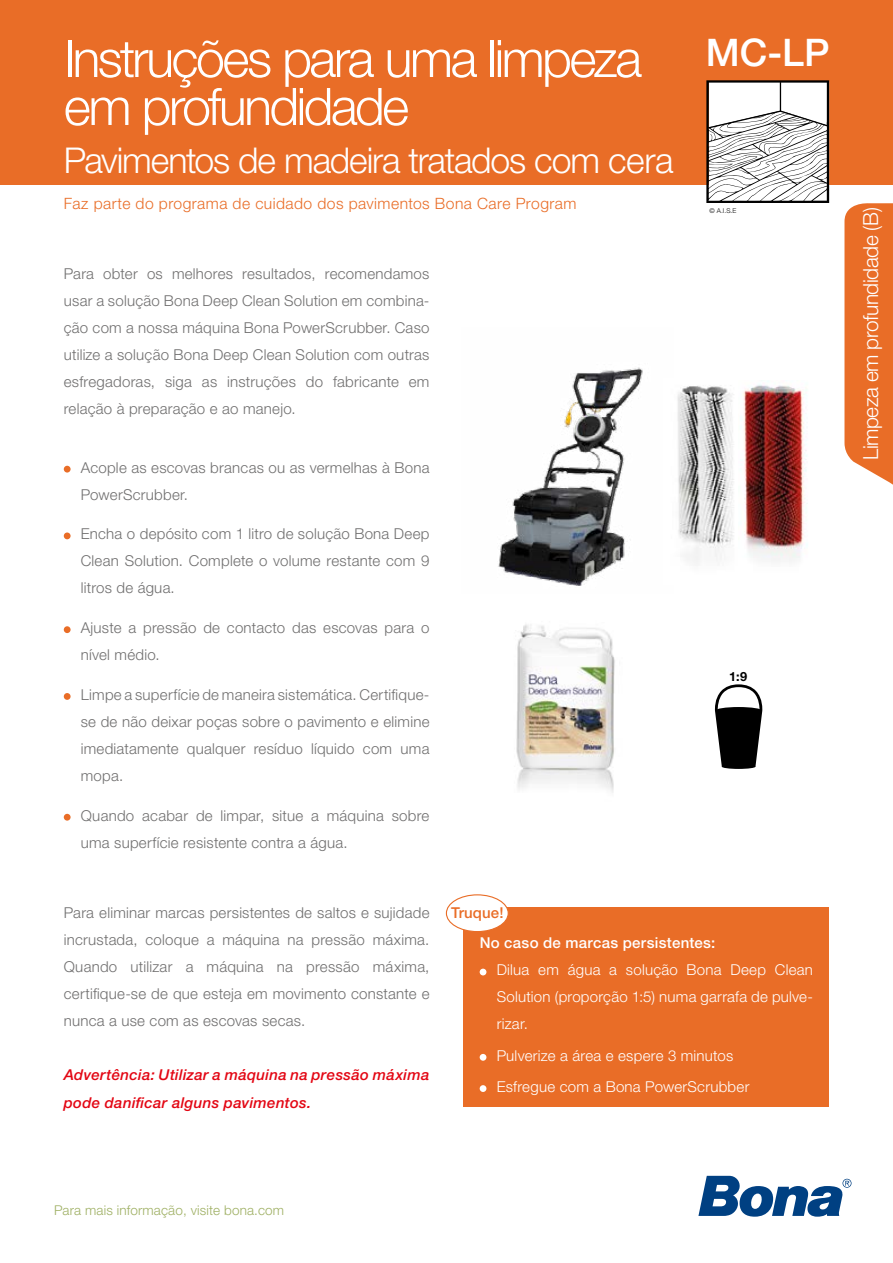
<style>
.page{position:relative;width:893px;height:1263px;background:#fff}
.page>*{position:absolute;margin:0;border:0;box-sizing:border-box;transform-origin:0 0}
.t1{font:300 51.75px/48px "Helvetica Neue";letter-spacing:-.05em;color:#fff}
.t2{font:500 38.1px "Helvetica Neue";color:#fff}
.t3{font:300 35.55px "Helvetica Neue";letter-spacing:-.03em;color:#fff}
.t4{font:300 20.85px "Helvetica Neue";letter-spacing:-.02em;color:#fff}
.t5{font:300 15.6px "Helvetica Neue";letter-spacing:.03em;color:#e96d27}
.t6{font:300 15px/27px "Helvetica Neue";letter-spacing:.015em;color:#706f6f;text-align:justify}
.t7{font:300 15px/27px "Helvetica Neue";letter-spacing:.015em;color:#fff;text-align:justify}
.t8{font:italic 500 15px/27px "Helvetica Neue";letter-spacing:.02em;color:#e30613}
.t9{font:500 15px "Helvetica Neue";letter-spacing:.02em;color:#fff}
.t10{font:500 15px "Helvetica Neue";letter-spacing:.01em;color:#e96d27}
.t11{font:300 13.5px "Helvetica Neue";letter-spacing:.01em;color:#9fb064}
.t12{font:700 12.75px "Helvetica Neue";color:#000}
.t13{font:300 6.6px "Helvetica Neue";color:#000}
</style>
<div class="page">
<img style="left:498px;top:367px;width:145px;height:219px">
<div style="left:64px;top:466px;width:7px;height:6px;background:#e96d27;border-radius:50%"></div>
<div style="left:64px;top:532px;width:7px;height:7px;background:#e96d27;border-radius:50%"></div>
<div style="left:64px;top:626px;width:7px;height:7px;background:#e96d27;border-radius:50%"></div>
<div style="left:64px;top:693px;width:7px;height:7px;background:#e96d27;border-radius:50%"></div>
<div style="left:64px;top:814px;width:7px;height:7px;background:#e96d27;border-radius:50%"></div>
<div style="left:463px;top:907px;width:366px;height:199px;background:#e96d27"></div>
<svg style="left:480px;top:969px;width:6px;height:6px"></svg>
<div style="left:480px;top:1054px;width:6px;height:7px;background:#fff;border-radius:50%"></div>
<div style="left:480px;top:1085px;width:6px;height:7px;background:#fff;border-radius:50%"></div>
<div style="left:0;top:0;width:893px;height:184px;background:#e96d27"></div>
<svg style="left:698px;top:1176px;width:153px;height:41px"></svg>
<svg style="left:706px;top:80px;width:123px;height:123px;background:#d4d2d2"></svg>
<div style="left:446px;top:895px;width:62px;height:36px;background:#fff;border-radius:50%"></div>
<div style="left:446px;top:894px;width:63px;height:38px;border:1px solid #e96d27;border-radius:50%"></div>
<img style="left:516px;top:624px;width:99px;height:169px">
<svg style="left:714px;top:684px;width:49px;height:83px"></svg>
<div style="left:715px;top:707px;width:47px;height:7px;background:#000;border-radius:50%"></div>
<div style="left:722px;top:764px;width:33px;height:5px;background:#000;border-radius:50%"></div>
<svg style="left:844px;top:203px;width:49px;height:282px;background:#ea7736"></svg>
<img style="left:743px;top:381px;width:65px;height:180px">
<img style="left:677px;top:386px;width:57px;height:178px">
<h1 class="t1" style="left:64px;top:33px;width:580px">Instruções para uma limpeza em profundidade</h1>
<h3 class="t3" style="left:64px;top:139px;width:611px">Pavimentos de madeira tratados com cera</h3>
<p class="t5" style="left:64px;top:193px;width:514px">Faz parte do programa de cuidado dos pavimentos Bona Care Program</p>
<p class="t6" style="left:64px;top:260px;width:367px">Para obter os melhores resultados, recomendamos usar a solução Bona Deep Clean Solution em combina&shy;ção com a nossa máquina Bona PowerScrubber. Caso utilize a solução Bona Deep Clean Solution com outras esfregadoras, siga as instruções do fabricante em relação à preparação e ao manejo.</p>
<p class="t6" style="left:81px;top:453px;width:350px">Acople as escovas brancas ou as vermelhas à Bona<br>PowerScrubber.</p>
<p class="t6" style="left:81px;top:520px;width:350px">Encha o depósito com 1 litro de solução Bona Deep Clean Solution. Complete o volume restante com 9 litros de água.</p>
<p class="t6" style="left:81px;top:614px;width:350px">Ajuste a pressão de contacto das escovas para o nível médio.</p>
<p class="t6" style="left:81px;top:681px;width:350px">Limpe a superfície de maneira sistemática. Certifique&shy;se de não deixar poças sobre o pavimento e elimine imediatamente qualquer resíduo líquido com uma mopa.</p>
<p class="t6" style="left:81px;top:801px;width:350px">Quando acabar de limpar, situe a máquina sobre uma superfície resistente contra a água.</p>
<h2 class="t2" style="left:706px;top:30px;width:125px">MC-LP</h2>
<p class="t13" style="left:709px;top:206px;width:28px">© A.I.S.E</p>
<p class="t12" style="left:729px;top:668px;width:20px">1:9</p>
<p class="t6" style="left:64px;top:899px;width:367px">Para eliminar marcas persistentes de saltos e sujidade incrustada, coloque a máquina na pressão máxima.<br>Quando utilizar a máquina na pressão máxima, certifique-se de que esteja em movimento constante e nunca a use com as escovas secas.</p>
<p class="t8" style="left:64px;top:1061px;width:367px">Advertência: Utilizar a máquina na pressão máxima pode danificar alguns pavimentos.</p>
<p class="t10" style="left:451px;top:904px;width:54px">Truque!</p>
<p class="t9" style="left:480px;top:934px;width:237px">No caso de marcas persistentes:</p>
<p class="t7" style="left:497px;top:956px;width:318px">Dilua em água a solução Bona Deep Clean Solution (proporção 1:5) numa garrafa de pulve&shy;rizar.</p>
<p class="t7" style="left:497px;top:1039px;width:254px;line-height:31.2px">Pulverize a área e espere 3 minutos<br>Esfregue com a Bona PowerScrubber</p>
<h3 class="t4" style="left:858px;top:460px;width:254px;rotate:-90deg">Limpeza em profundidade (B)</h3>
<p class="t11" style="left:54px;top:1201px;width:232px">Para mais informação, visite bona.com</p>
</div>
